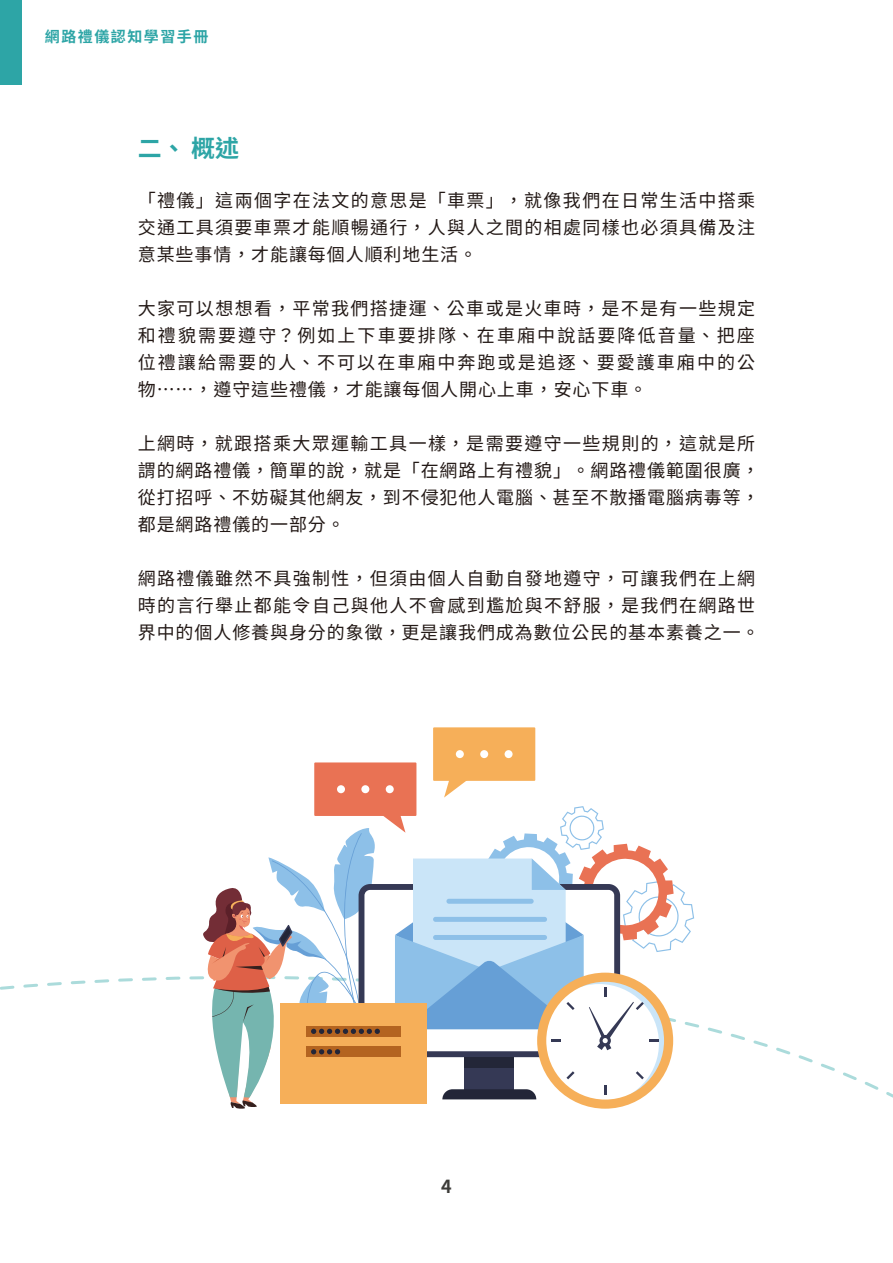
<style>
.page{position:relative;width:893px;height:1263px;background:#fff}
.page>*{position:absolute;margin:0;border:0;box-sizing:border-box;transform-origin:0 0}
.標題段落{font:700 24px "Noto Sans TC";color:#2da5a6}
.t1{font:18px/27px "Noto Sans TC";letter-spacing:.075em;color:#231916;text-align:justify}
.t2{font:18px/27px "Noto Sans TC";letter-spacing:.05em;color:#231916}
.t3{font:700 18px "Noto Sans TC";color:#3d3c39}
.t4{font:700 15px "Noto Sans TC";letter-spacing:.1em;color:#2da5a6}
</style>
<div class="page">
<svg style="left:0;top:976px;width:199px;height:14px"></svg>
<div style="left:0;top:0;width:21px;height:85px;background:#2da5a6"></div>
<div style="left:314px;top:762px;width:102px;height:54px;background:#e97254"></div>
<div style="left:361px;top:785px;width:8px;height:8px;background:#fff;border-radius:50%"></div>
<div style="left:337px;top:785px;width:8px;height:8px;background:#fff;border-radius:50%"></div>
<div style="left:386px;top:785px;width:8px;height:8px;background:#fff;border-radius:50%"></div>
<div style="left:433px;top:727px;width:102px;height:54px;background:#f6af59"></div>
<div style="left:480px;top:750px;width:8px;height:8px;background:#fff;border-radius:50%"></div>
<div style="left:505px;top:750px;width:8px;height:8px;background:#fff;border-radius:50%"></div>
<div style="left:456px;top:750px;width:8px;height:8px;background:#fff;border-radius:50%"></div>
<svg style="left:444px;top:780px;width:25px;height:17px"></svg>
<svg style="left:199px;top:806px;width:495px;height:303px"></svg>
<p class="t4" style="left:45px;top:28px;width:165px">網路禮儀認知學習手冊</p>
<p class="標題段落" style="left:138px;top:135px;width:103px">二、 概述</p>
<p class="t1" style="left:138px;top:188px;width:619px">「禮儀」這兩個字在法文的意思是「車票」，就像我們在日常生活中搭乘交通工具須要車票才能順暢通行，人與人之間的相處同樣也必須具備及注意某些事情，才能讓每個人順利地生活。</p>
<p class="t1" style="left:138px;top:296px;width:619px">大家可以想想看，平常我們搭捷運、公車或是火車時，是不是有一些規定和禮貌需要遵守？例如上下車要排隊、在車廂中說話要降低音量、把座位禮讓給需要的人、不可以在車廂中奔跑或是追逐、要愛護車廂中的公物……，遵守這些禮儀，才能讓每個人開心上車，安心下車。</p>
<p class="t2" style="left:138px;top:431px;width:623px">上網時，就跟搭乘大眾運輸工具一樣，是需要遵守一些規則的，這就是所謂的網路禮儀，簡單的說，就是「在網路上有禮貌」。網路禮儀範圍很廣，從打招呼、不妨礙其他網友，到不侵犯他人電腦、甚至不散播電腦病毒等，都是網路禮儀的一部分。</p>
<p class="t1" style="left:138px;top:566px;width:623px;text-align:left">網路禮儀雖然不具強制性，但須由個人自動自發地遵守，可讓我們在上網時的言行舉止都能令自己與他人不會感到尷尬與不舒服，是我們在網路世界中的個人修養與身分的象徵，更是讓我們成為數位公民的基本素養之一。</p>
<p class="t3" style="left:441px;top:1176px;width:12px">4</p>
</div>
